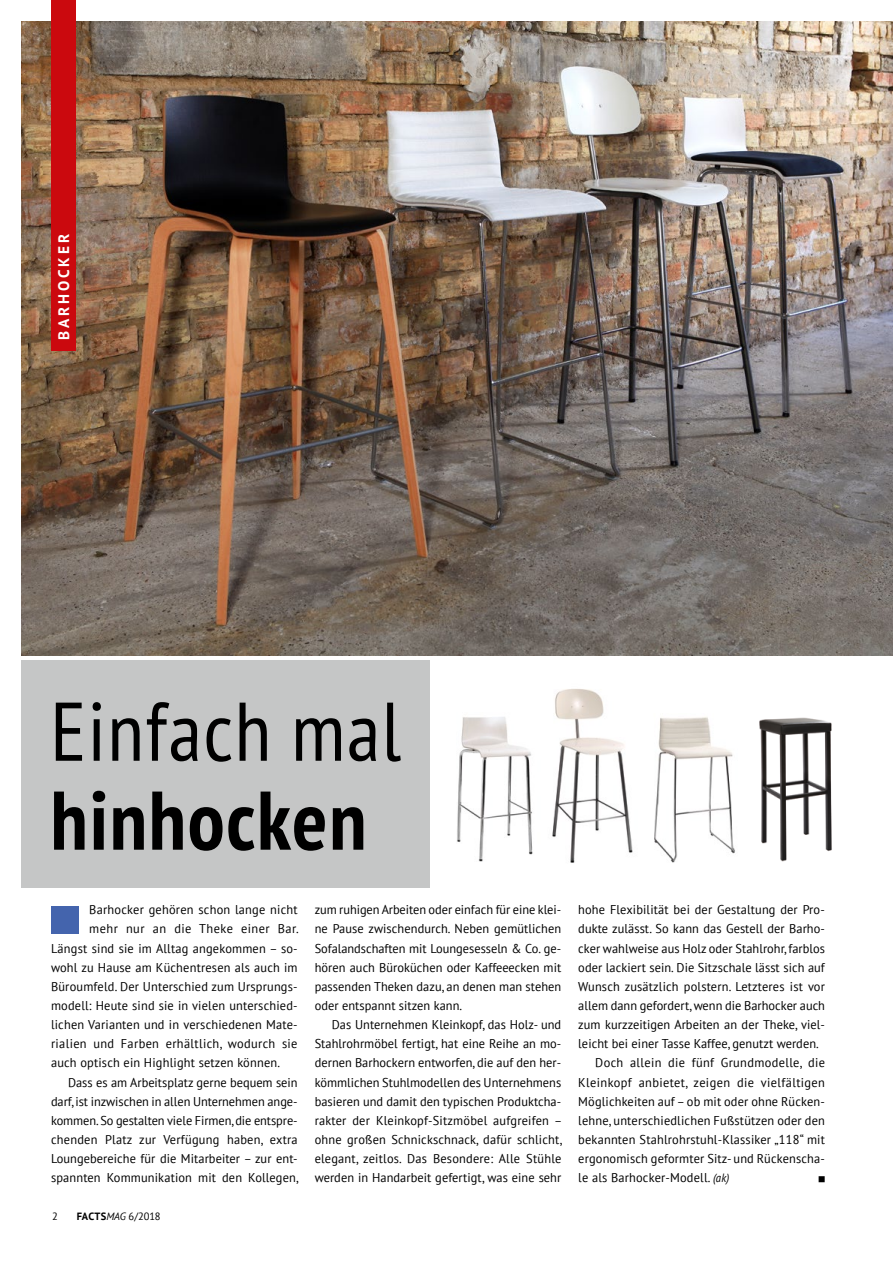
<style>
.page{position:relative;width:893px;height:1263px;background:#fff}
.page>*{position:absolute;margin:0;border:0;box-sizing:border-box;transform-origin:0 0}
.t1{font:condensed 83.1px "PT Sans";letter-spacing:.02em;color:#000}
.t2{font:700 condensed 83.1px "PT Sans";letter-spacing:.02em;color:#000}
.t3{font:700 15.3px "PT Sans";letter-spacing:.19em;color:#fff}
.t4{font:12.75px/19.2px "PT Sans";letter-spacing:.01em;color:#000;text-align:justify}
.t5{font:12.75px "PT Sans";letter-spacing:.03em;color:#000}
.t6{font:12.75px "PT Sans";letter-spacing:.035em;color:#000}
.t7{font:10.5px "PT Sans";color:#000}
.s1{font-weight:700}
.s2{font-style:italic}
.s3{font-style:italic;font-size:12px}
</style>
<div class="page">
<div style="left:21px;top:660px;width:408px;height:228px;background:#c5c6c6"></div>
<img style="left:21px;top:21px;width:872px;height:635px">
<div style="left:51px;top:906px;width:28px;height:27px;background:#4464ad"></div>
<img style="left:457px;top:717px;width:76px;height:145px">
<img style="left:552px;top:689px;width:81px;height:174px">
<img style="left:654px;top:717px;width:81px;height:146px">
<img style="left:759px;top:717px;width:73px;height:145px">
<div style="left:51px;top:0;width:24px;height:351px;background:#cb090e"></div>
<p class="t3" style="left:53px;top:340px;width:108px;rotate:-90deg">BARHOCKER</p>
<h1 class="t1" style="left:50px;top:678px;width:352px">Einfach mal</h1>
<h1 class="t2" style="left:50px;top:765px;width:318px">hinhocken</h1>
<p class="t4" style="left:89px;top:900px;width:210px">Barhocker gehören schon lange nicht</p>
<p class="t6" style="left:89px;top:921px;width:211px">mehr nur an die Theke einer Bar.</p>
<p class="t4" style="left:51px;top:938px;width:248px">Längst sind sie im Alltag angekommen – so-</p>
<p class="t4" style="left:51px;top:957px;width:248px">wohl zu Hause am Küchentresen als auch im</p>
<p class="t4" style="left:51px;top:976px;width:248px">Büroumfeld. Der Unterschied zum Ursprungs-</p>
<p class="t4" style="left:51px;top:995px;width:248px">modell: Heute sind sie in vielen unterschied-</p>
<p class="t4" style="left:51px;top:1015px;width:248px">lichen Varianten und in verschiedenen Mate-</p>
<p class="t5" style="left:51px;top:1035px;width:248px">rialien und Farben erhältlich, wodurch sie</p>
<p class="t4" style="left:51px;top:1053px;width:231px">auch optisch ein Highlight setzen können.</p>
<p class="t4" style="left:68px;top:1072px;width:231px">Dass es am Arbeitsplatz gerne bequem sein</p>
<p class="t4" style="left:51px;top:1091px;width:248px">darf, ist inzwischen in allen Unternehmen ange-</p>
<p class="t4" style="left:51px;top:1110px;width:248px">kommen. So gestalten viele Firmen, die entspre-</p>
<p class="t4" style="left:51px;top:1129px;width:248px">chenden Platz zur Verfügung haben, extra</p>
<p class="t4" style="left:51px;top:1149px;width:248px">Loungebereiche für die Mitarbeiter – zur ent-</p>
<p class="t4" style="left:51px;top:1168px;width:249px">spannten Kommunikation mit den Kollegen,</p>
<p class="t7" style="left:52px;top:1209px;width:7px">2</p>
<p class="t7" style="left:77px;top:1209px;width:85px"><span class="s1">FACTS</span><span class="s2">MAG</span> 6/2018</p>
<p class="t4" style="left:315px;top:900px;width:248px">zum ruhigen Arbeiten oder einfach für eine klei&shy;ne Pause zwischendurch. Neben gemütlichen Sofalandschaften mit Loungesesseln &amp; Co. ge&shy;hören auch Büroküchen oder Kaffeeecken mit passenden Theken dazu, an denen man stehen oder entspannt sitzen kann.</p>
<p class="t4" style="left:315px;top:1015px;width:249px;text-indent:17px">Das Unternehmen Kleinkopf, das Holz- und Stahlrohrmöbel fertigt, hat eine Reihe an mo&shy;dernen Barhockern entworfen, die auf den her&shy;kömmlichen Stuhlmodellen des Unternehmens basieren und damit den typischen Produktcha&shy;rakter der Kleinkopf-Sitzmöbel aufgreifen – ohne großen Schnickschnack, dafür schlicht, elegant, zeitlos. Das Besondere: Alle Stühle werden in Handarbeit gefertigt, was eine sehr</p>
<p class="t4" style="left:578px;top:900px;width:248px">hohe Flexibilität bei der Gestaltung der Pro-</p>
<p class="t4" style="left:578px;top:919px;width:248px">dukte zulässt. So kann das Gestell der Barho-</p>
<p class="t4" style="left:578px;top:938px;width:248px">cker wahlweise aus Holz oder Stahlrohr, farblos</p>
<p class="t4" style="left:578px;top:957px;width:248px">oder lackiert sein. Die Sitzschale lässt sich auf</p>
<p class="t4" style="left:578px;top:976px;width:248px">Wunsch zusätzlich polstern. Letzteres ist vor</p>
<p class="t4" style="left:578px;top:995px;width:248px">allem dann gefordert, wenn die Barhocker auch</p>
<p class="t4" style="left:578px;top:1015px;width:248px">zum kurzzeitigen Arbeiten an der Theke, viel-</p>
<p class="t4" style="left:578px;top:1034px;width:242px">leicht bei einer Tasse Kaffee, genutzt werden.</p>
<p class="t5" style="left:595px;top:1055px;width:231px">Doch allein die fünf Grundmodelle, die</p>
<p class="t5" style="left:578px;top:1074px;width:248px">Kleinkopf anbietet, zeigen die vielfältigen</p>
<p class="t4" style="left:578px;top:1091px;width:248px">Möglichkeiten auf – ob mit oder ohne Rücken-</p>
<p class="t4" style="left:578px;top:1110px;width:248px">lehne, unterschiedlichen Fußstützen oder den</p>
<p class="t4" style="left:578px;top:1129px;width:248px">bekannten Stahlrohrstuhl-Klassiker „118“ mit</p>
<p class="t4" style="left:578px;top:1149px;width:248px">ergonomisch geformter Sitz- und Rückenscha-</p>
<p class="t4" style="left:578px;top:1168px;width:152px">le als Barhocker-Modell. <span class="s3">(ak)</span></p>
</div>
